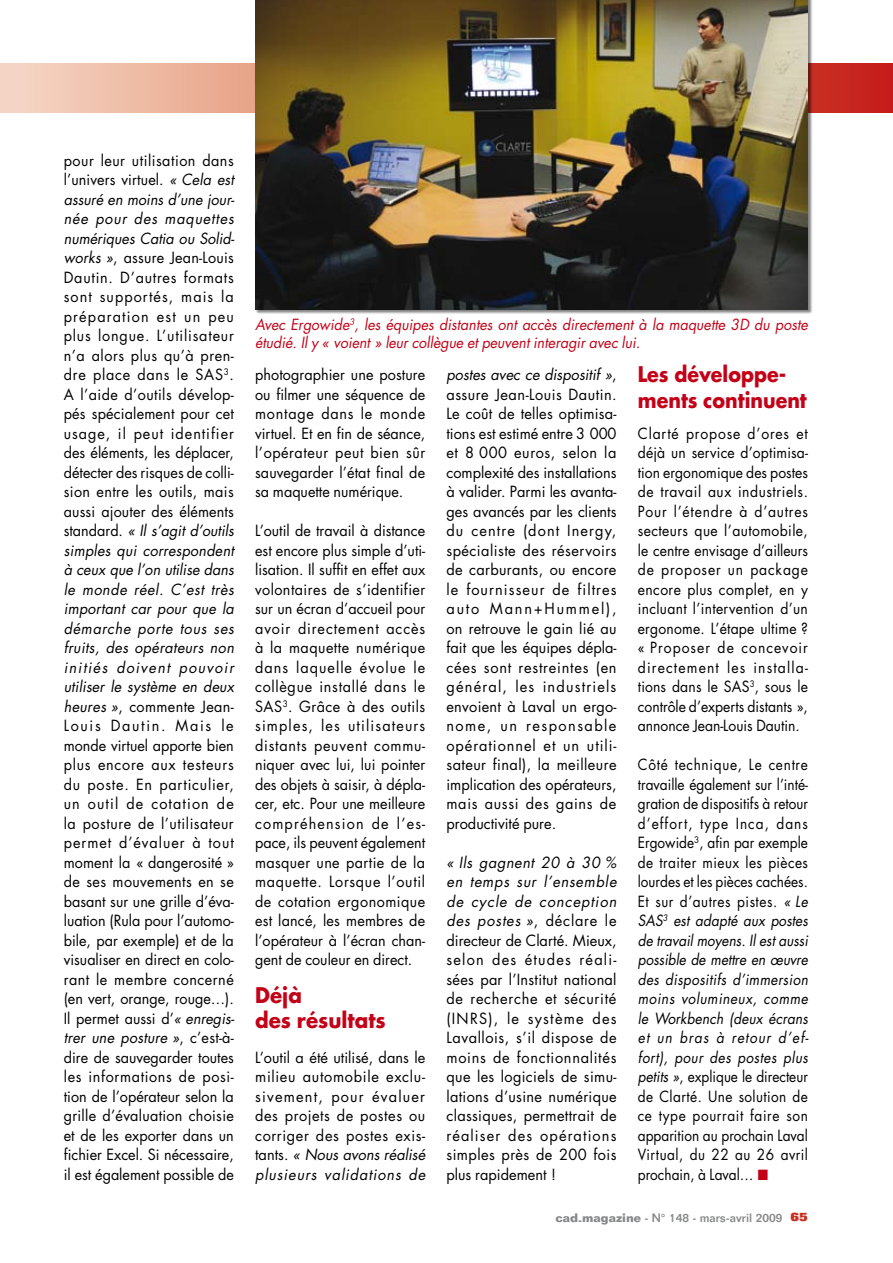
<style>
.page{position:relative;width:893px;height:1263px;background:#fff}
.page>*{position:absolute;margin:0;border:0;box-sizing:border-box;transform-origin:0 0}
.t1{font:700 21px/25.2px "Futura";color:#c30218;scale:.91 1}
.t2{font:700 21px/25.2px "Futura";color:#c30218;scale:.95 1}
.t3{font:15px/19.5px "Futura";color:#000;text-align:justify;scale:.96 1}
.t4{font:15px/19.5px "Futura";color:#000;text-align:justify}
.t5{font:15px/19.5px "Futura";color:#000;text-align:justify;scale:.91 1}
.t6{font:15px/19.5px "Futura";color:#000;text-align:justify;scale:.93 1}
.t7{font:italic 15px/18px "Futura";color:#c30218;scale:.95 1}
.t8{font:500 12px "Folio";color:#878889}
.s1{font-style:italic}
.s2{color:#c30218}
.s3{font-weight:700}
.s4{font-weight:800;color:#c93023}
</style>
<div class="page">
<svg style="left:0;top:64px;width:893px;height:49px;background:#e49987"></svg>
<div style="left:254px;top:0;width:559px;height:315px;background:#000;opacity:.5"></div>
<img style="left:255px;top:0;width:553px;height:310px">
<p class="t3" style="left:64px;top:150px;width:179px">pour leur utilisation dans l’univers virtuel. <span class="s1">« Cela est assuré en moins d’une jour&shy;née pour des maquettes numériques Catia ou Solid&shy;works »</span>, assure Jean-Louis Dautin. D’autres formats sont supportés, mais la préparation est un peu plus longue. L’utilisateur n’a alors plus qu’à pren&shy;dre place dans le SAS<sup>3</sup>.<br>A l’aide d’outils dévelop&shy;pés spécialement pour cet usage, il peut identifier des éléments, les déplacer, détecter des risques de colli&shy;sion entre les outils, mais aussi ajouter des éléments standard. <span class="s1">« Il s’agit d’outils simples qui correspondent à ceux que l’on utilise dans le monde réel. C’est très important car pour que la démarche porte tous ses fruits, des opérateurs non initiés doivent pouvoir utiliser le système en deux heures »</span>, commente Jean-Louis Dautin. Mais le monde virtuel apporte bien plus encore aux testeurs du poste. En particulier, un outil de cotation de la posture de l’utilisateur permet d’évaluer à tout moment la « dangerosité » de ses mouvements en se basant sur une grille d’éva&shy;luation (Rula pour l’automo&shy;bile, par exemple) et de la visualiser en direct en colo&shy;rant le membre concerné (en vert, orange, rouge…).<br>Il permet aussi d’<span class="s1">« enregis&shy;trer une posture »</span>, c’est-à&shy;dire de sauvegarder toutes les informations de posi&shy;tion de l’opérateur selon la grille d’évaluation choisie et de les exporter dans un fichier Excel. Si nécessaire, il est également possible de</p>
<p class="t7" style="left:255px;top:315px;width:583px">Avec Ergowide<sup>3</sup>, les équipes distantes ont accès directement à la maquette 3D du poste étudié. Il y « voient » leur collègue et peuvent interagir avec lui.</p>
<p class="t3" style="left:255px;top:365px;width:179px">photographier une posture ou filmer une séquence de montage dans le monde virtuel. Et en fin de séance, l’opérateur peut bien sûr sauvegarder l’état final de sa maquette numérique.</p>
<p class="t3" style="left:255px;top:521px;width:179px">L’outil de travail à distance est encore plus simple d’uti&shy;lisation. Il suffit en effet aux volontaires de s’identifier sur un écran d’accueil pour avoir directement accès à la maquette numérique dans laquelle évolue le collègue installé dans le SAS<sup>3</sup>. Grâce à des outils simples, les utilisateurs distants peuvent commu&shy;niquer avec lui, lui pointer des objets à saisir, à dépla&shy;cer, etc. Pour une meilleure compréhension de l’es&shy;pace, ils peuvent également masquer une partie de la maquette. Lorsque l’outil de cotation ergonomique est lancé, les membres de l’opérateur à l’écran chan&shy;gent de couleur en direct.</p>
<h1 class="t2" style="left:255px;top:982px;width:139px">Déjà<br>des résultats</h1>
<p class="t4" style="left:255px;top:1047px;width:172px">L’outil a été utilisé, dans le milieu automobile exclu&shy;sivement, pour évaluer des projets de postes ou corriger des postes exis&shy;tants. <span class="s1">« Nous avons réalisé plusieurs validations de</span></p>
<p class="t4" style="left:446px;top:365px;width:172px"><span class="s1">postes avec ce dispositif »</span>, assure Jean-Louis Dautin.<br>Le coût de telles optimisa&shy;tions est estimé entre 3 000 et 8 000 euros, selon la complexité des installations à valider. Parmi les avanta&shy;ges avancés par les clients du centre (dont Inergy, spécialiste des réservoirs de carburants, ou encore le fournisseur de filtres auto Mann+Hummel), on retrouve le gain lié au fait que les équipes dépla&shy;cées sont restreintes (en général, les industriels envoient à Laval un ergo&shy;nome, un responsable opérationnel et un utili&shy;sateur final), la meilleure implication des opérateurs, mais aussi des gains de productivité pure.</p>
<p class="t4" style="left:446px;top:852px;width:172px"><span class="s1">« Ils gagnent 20 à 30 % en temps sur l’ensemble de cycle de conception des postes »</span>, déclare le directeur de Clarté. Mieux, selon des études réali&shy;sées par l’Institut national de recherche et sécurité (INRS), le système des Lavallois, s’il dispose de moins de fonctionnalités que les logiciels de simu&shy;lations d’usine numérique classiques, permettrait de réaliser des opérations simples près de 200 fois plus rapidement !</p>
<h1 class="t1" style="left:638px;top:362px;width:187px">Les développe&shy;ments continuent</h1>
<p class="t6" style="left:638px;top:423px;width:184px">Clarté propose d’ores et déjà un service d’optimisa&shy;tion ergonomique des postes de travail aux industriels.<br>Pour l’étendre à d’autres secteurs que l’automobile, le centre envisage d’ailleurs de proposer un package encore plus complet, en y incluant l’intervention d’un ergonome. L’étape ultime ? « Proposer de concevoir directement les installa&shy;tions dans le SAS<sup>3</sup>, sous le contrôle d’experts distants », annonce Jean-Louis Dautin.</p>
<p class="t5" style="left:638px;top:755px;width:189px">Côté technique, Le centre travaille également sur l’inté&shy;gration de dispositifs à retour d’effort, type Inca, dans Ergowide<sup>3</sup>, afin par exemple de traiter mieux les pièces lourdes et les pièces cachées.<br>Et sur d’autres pistes. <span class="s1">« Le SAS</span><sup>3</sup> <span class="s1">est adapté aux postes de travail moyens. Il est aussi possible de mettre en œuvre des dispositifs d’immersion moins volumineux, comme le Workbench (deux écrans et un bras à retour d’ef&shy;fort), pour des postes plus petits »</span>, explique le directeur de Clarté. Une solution de ce type pourrait faire son apparition au prochain Laval Virtual, du 22 au 26 avril prochain, à Laval… <span class="s2">■</span></p>
<p class="t8" style="left:556px;top:1210px;width:254px"><span class="s3">cad-magazine</span> - N° 148 - mars-avril 2009 <span class="s4">65</span></p>
</div>
